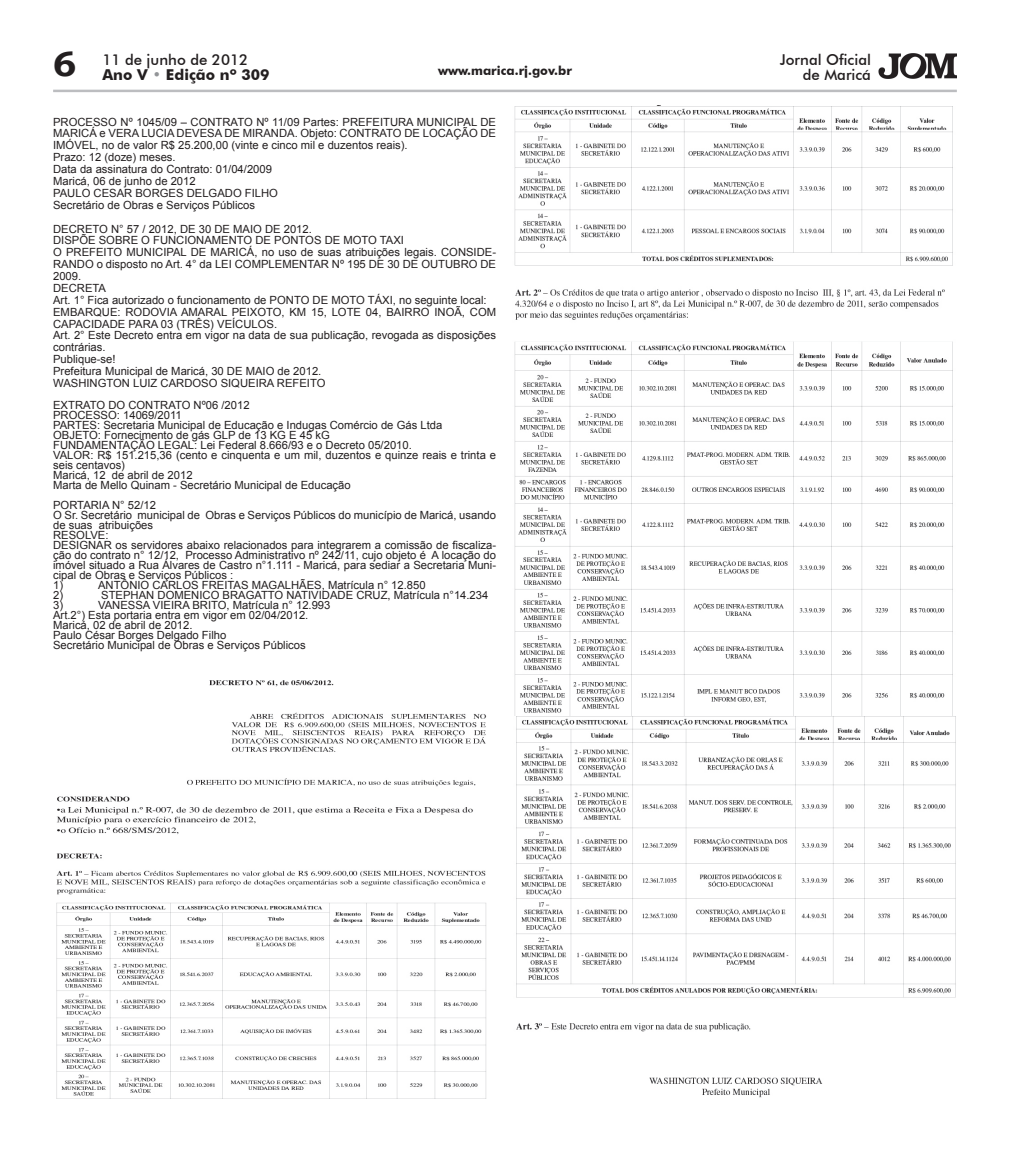
<style>
.page{position:relative;width:1010px;height:1152px;background:#fff}
.page>*{position:absolute;margin:0;border:0;box-sizing:border-box;transform-origin:0 0}
.t1{font:700 35px "Bookman Old Style";color:#231f20}
.t2{font:500 15px/15.6px "Futura BT";color:#231f20;text-align:right}
.t3{font:700 15px "Futura BT";color:#231f20}
.t4{font:700 12.5px "Futura BT";color:#231f20}
.t5{font:11.25px/11.9px "Arial";color:#231f20}
.s1{color:#939598}
</style>
<div class="page">
<img style="left:878px;top:53px;width:79px;height:26px">
<hr style="left:53px;top:90px;width:904px;height:2px;background:#bcbdc0">
<img style="left:56px;top:680px;width:431px;height:418px">
<img style="left:514px;top:106px;width:442px;height:992px">
<h1 class="t1" style="left:53px;top:39px;width:25px">6</h1>
<h2 class="t2" style="left:102px;top:51px;width:147px">11 de junho de 2012</h2>
<h2 class="t3" style="left:102px;top:66px;width:169px">Ano V <span class="s1">•</span> Edição nº 309</h2>
<p class="t4" style="left:438px;top:63px;width:135px">www.marica.rj.gov.br</p>
<p class="t5" style="left:53px;top:116px;width:444px">PROCESSO Nº 1045/09 – CONTRATO Nº 11/09 Partes: PREFEITURA MUNICIPAL DE MARICÁ e VERA LUCIA DEVESA DE MIRANDA. Objeto: CONTRATO DE LOCAÇÃO DE IMÓVEL, no de valor R$ 25.200,00 (vinte e cinco mil e duzentos reais).<br>Prazo: 12 (doze) meses.<br>Data da assinatura do Contrato: 01/04/2009<br>Maricá, 06 de junho de 2012<br>PAULO CESAR BORGES DELGADO FILHO<br>Secretário de Obras e Serviços Públicos</p>
<p class="t5" style="left:53px;top:223px;width:444px">DECRETO N° 57 / 2012, DE 30 DE MAIO DE 2012.<br>DISPÕE SOBRE O FUNCIONAMENTO DE PONTOS DE MOTO TAXI<br>O PREFEITO MUNICIPAL DE MARICÁ, no uso de suas atribuições legais. CONSIDE-RANDO o disposto no Art. 4° da LEI COMPLEMENTAR Nº 195 DE 30 DE OUTUBRO DE 2009.<br>DECRETA<br>Art. 1° Fica autorizado o funcionamento de PONTO DE MOTO TÁXI, no seguinte local:<br>EMBARQUE: RODOVIA AMARAL PEIXOTO, KM 15, LOTE 04, BAIRRO INOÃ, COM CAPACIDADE PARA 03 (TRÊS) VEÍCULOS.<br>Art. 2° Este Decreto entra em vigor na data de sua publicação, revogada as disposições contrárias.<br>Publique-se!<br>Prefeitura Municipal de Maricá, 30 DE MAIO de 2012.<br>WASHINGTON LUIZ CARDOSO SIQUEIRA REFEITO</p>
<p class="t5" style="left:53px;top:400px;width:444px;line-height:10px">EXTRATO DO CONTRATO Nº06 /2012<br>PROCESSO: 14069/2011<br>PARTES: Secretaria Municipal de Educação e Indugas Comércio de Gás Ltda<br>OBJETO: Fornecimento de gás GLP de 13 KG E 45 kG<br>FUNDAMENTAÇÃO LEGAL: Lei Federal 8.666/93 e o Decreto 05/2010.<br>VALOR: R$ 151.215,36 (cento e cinquenta e um mil, duzentos e quinze reais e trinta e seis centavos)<br>Maricá, 12 de abril de 2012<br>Marta de Mello Quinam - Secretário Municipal de Educação</p>
<p class="t5" style="left:53px;top:500px;width:444px;line-height:10px">PORTARIA N° 52/12<br>O Sr. Secretário municipal de Obras e Serviços Públicos do município de Maricá, usando de suas atribuições<br>RESOLVE:<br>DESIGNAR os servidores abaixo relacionados para integrarem a comissão de fiscaliza&shy;ção do contrato n° 12/12, Processo Administrativo nº 242/11, cujo objeto é A locação do imóvel situado a Rua Álvares de Castro n°1.111 - Maricá, para sediar a Secretaria Muni&shy;cipal de Obras e Serviços Públicos :<br>1)</p>
<p class="t5" style="left:98px;top:579px;width:329px">ANTÔNIO CARLOS FREITAS MAGALHÃES, Matrícula n° 12.850</p>
<p class="t5" style="left:53px;top:589px;width:12px">2)</p>
<p class="t5" style="left:101px;top:589px;width:389px">STEPHAN DOMENICO BRAGATTO NATIVIDADE CRUZ, Matrícula n°14.234</p>
<p class="t5" style="left:53px;top:599px;width:12px">3)</p>
<p class="t5" style="left:53px;top:600px;width:279px;line-height:10px;text-indent:45px">VANESSA VIEIRA BRITO, Matrícula n° 12.993<br>Art.2°) Esta portaria entra em vigor em 02/04/2012.<br>Maricá, 02 de abril de 2012.<br>Paulo César Borges Delgado Filho<br>Secretário Municipal de Obras e Serviços Públicos</p>
<h2 class="t2" style="left:780px;top:51px;width:93px">Jornal Oficial de Maricá</h2>
</div>
